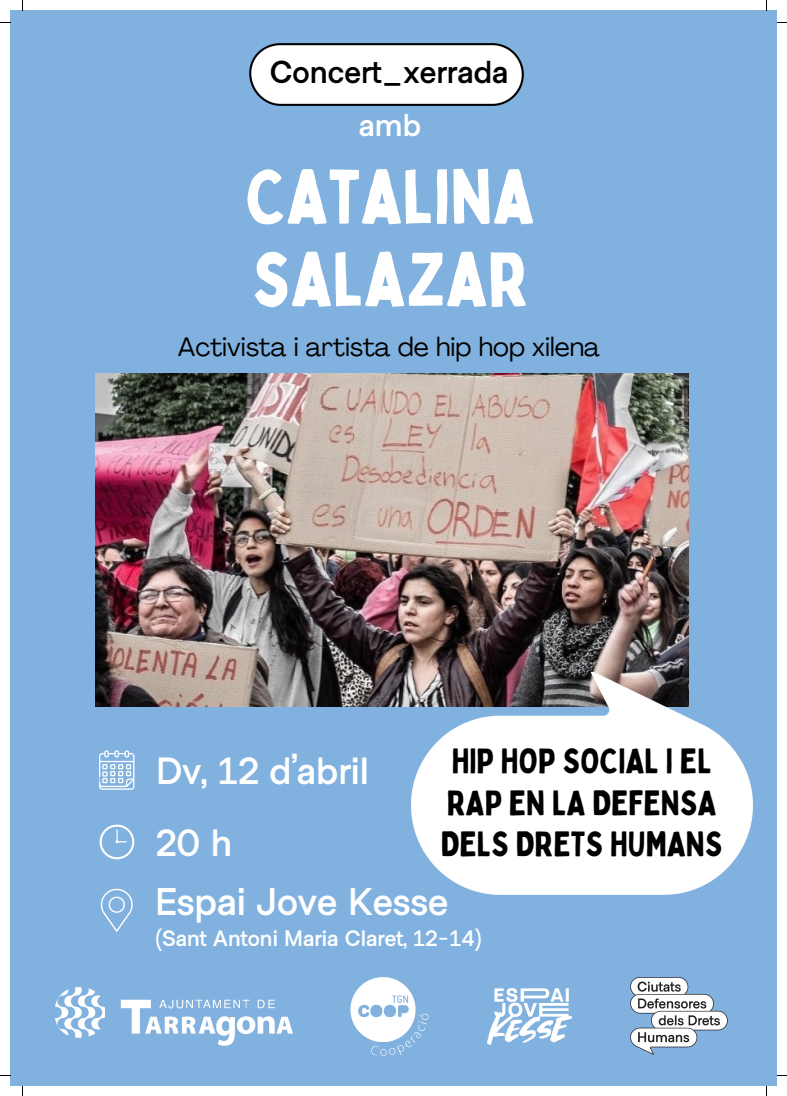
<style>
.page{position:relative;width:787px;height:1096px;background:#fff}
.page>*{position:absolute;margin:0;border:0;box-sizing:border-box;transform-origin:0 0}
.t1{font:75.5px/82.5px "Bobby Jones";color:#fff}
.t2{font:700 38.5px "Metro Sans";color:#fff}
.t3{font:700 37.75px "Metro Sans";color:#fff}
.t4{font:34.62px/41.2px "Bobby Jones";color:#000;text-align:center}
.t5{font:700 31.75px "Metro Sans";color:#000}
.t6{font:700 31.38px "Metro Sans";color:#fff}
.t7{font:26.25px "Agrandir";color:#000}
.t8{font:700 22.25px "Metro Sans";color:#fff}
</style>
<div class="page">
<div style="left:10px;top:10px;width:767px;height:1076px;background:#81b1df"></div>
<img style="left:630px;top:977px;width:98px;height:78px">
<img style="left:96px;top:374px;width:593px;height:332px">
<img style="left:401px;top:672px;width:352px;height:223px">
<img style="left:56px;top:987px;width:236px;height:58px">
<img style="left:350px;top:977px;width:79px;height:79px">
<svg style="left:100px;top:824px;width:34px;height:35px"></svg>
<svg style="left:99px;top:750px;width:35px;height:39px"></svg>
<img style="left:249px;top:43px;width:275px;height:63px">
<svg style="left:101px;top:888px;width:32px;height:43px"></svg>
<img style="left:488px;top:988px;width:83px;height:56px">
<p class="t5" style="left:270px;top:51px;width:240px">Concert_xerrada</p>
<h3 class="t6" style="left:359px;top:105px;width:64px">amb</h3>
<h3 class="t1" style="left:246px;top:154px;width:290px">CATALINA<br>SALAZAR</h3>
<p class="t7" style="left:178px;top:336px;width:424px">Activista i artista de hip hop xilena</p>
<p class="t3" style="left:156px;top:746px;width:214px">Dv, 12 d’abril</p>
<h2 class="t4" style="left:441px;top:739px;width:283px">HIP HOP SOCIAL I EL<br>RAP EN LA DEFENSA<br>DELS DRETS HUMANS</h2>
<h5 class="t3" style="left:156px;top:818px;width:78px">20 h</h5>
<p class="t2" style="left:155px;top:876px;width:295px">Espai Jove Kesse</p>
<p class="t8" style="left:155px;top:923px;width:328px">(Sant Antoni Maria Claret, 12-14)</p>
</div>
